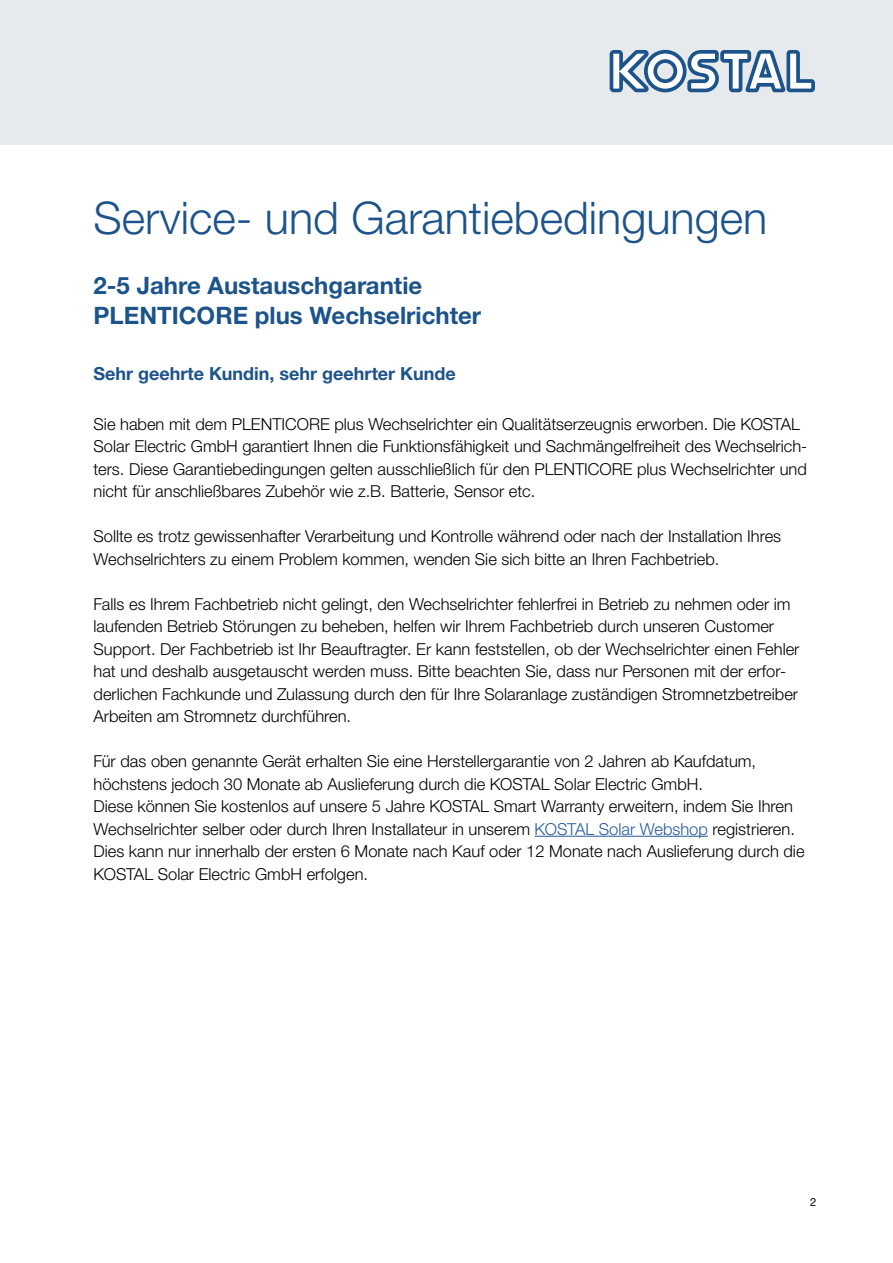
<style>
.page{position:relative;width:893px;height:1263px;background:#fff}
.page>*{position:absolute;margin:0;border:0;box-sizing:border-box;transform-origin:0 0}
.t1{font:300 45px "Helvetica Neue LTW1 G";color:#1c538a}
.t2{font:700 24px "Helvetica Neue LTW1 G";color:#1c538a}
.t3{font:700 18px "Helvetica Neue LTW1 G";color:#1c538a}
.Copy{font:300 16.5px/22.5px "Helvetica Neue LTW1 G";color:#000}
.t4{font:11.25px "Helvetica Neue LTW1 G";color:#000}
.s1{color:#275b9b}
</style>
<div class="page">
<div style="left:0;top:0;width:893px;height:145px;background:#e7eaec"></div>
<svg style="left:610px;top:50px;width:205px;height:42px"></svg>
<hr style="left:535px;top:836px;width:173px;height:1px;background:#275b9b">
<h1 class="t1" style="left:94px;top:190px;width:675px">Service- und Garantiebedingungen</h1>
<h1 class="t2" style="left:94px;top:270px;width:330px">2-5 Jahre Austauschgarantie</h1>
<h3 class="t2" style="left:94px;top:300px;width:389px">PLENTICORE plus Wechselrichter</h3>
<h4 class="t3" style="left:94px;top:363px;width:364px">Sehr geehrte Kundin, sehr geehrter Kunde</h4>
<p class="Copy" style="left:94px;top:412px;width:715px">Sie haben mit dem PLENTICORE plus Wechselrichter ein Qualitätserzeugnis erworben. Die KOSTAL Solar Electric GmbH garantiert Ihnen die Funktionsfähigkeit und Sachmängelfreiheit des Wechselrich&shy;ters. Diese Garantiebedingungen gelten ausschließlich für den PLENTICORE plus Wechselrichter und nicht für anschließbares Zubehör wie z.B. Batterie, Sensor etc.</p>
<p class="Copy" style="left:94px;top:525px;width:689px">Sollte es trotz gewissenhafter Verarbeitung und Kontrolle während oder nach der Installation Ihres<br>Wechselrichters zu einem Problem kommen, wenden Sie sich bitte an Ihren Fachbetrieb.</p>
<p class="Copy" style="left:94px;top:592px;width:707px">Falls es Ihrem Fachbetrieb nicht gelingt, den Wechselrichter fehlerfrei in Betrieb zu nehmen oder im laufenden Betrieb Störungen zu beheben, helfen wir Ihrem Fachbetrieb durch unseren Customer Support. Der Fachbetrieb ist Ihr Beauftragter. Er kann feststellen, ob der Wechselrichter einen Fehler hat und deshalb ausgetauscht werden muss. Bitte beachten Sie, dass nur Personen mit der erfor&shy;derlichen Fachkunde und Zulassung durch den für Ihre Solaranlage zuständigen Stromnetzbetreiber Arbeiten am Stromnetz durchführen.</p>
<p class="Copy" style="left:94px;top:750px;width:664px">Für das oben genannte Gerät erhalten Sie eine Herstellergarantie von 2 Jahren ab Kaufdatum, höchstens jedoch 30 Monate ab Auslieferung durch die KOSTAL Solar Electric GmbH.</p>
<p class="Copy" style="left:94px;top:795px;width:712px">Diese können Sie kostenlos auf unsere 5 Jahre KOSTAL Smart Warranty erweitern, indem Sie Ihren Wechselrichter selber oder durch Ihren Installateur in unserem <span class="s1">KOSTAL Solar Webshop</span> registrieren.<br>Dies kann nur innerhalb der ersten 6 Monate nach Kauf oder 12 Monate nach Auslieferung durch die KOSTAL Solar Electric GmbH erfolgen.</p>
<p class="t4" style="left:810px;top:1195px;width:8px">2</p>
</div>
